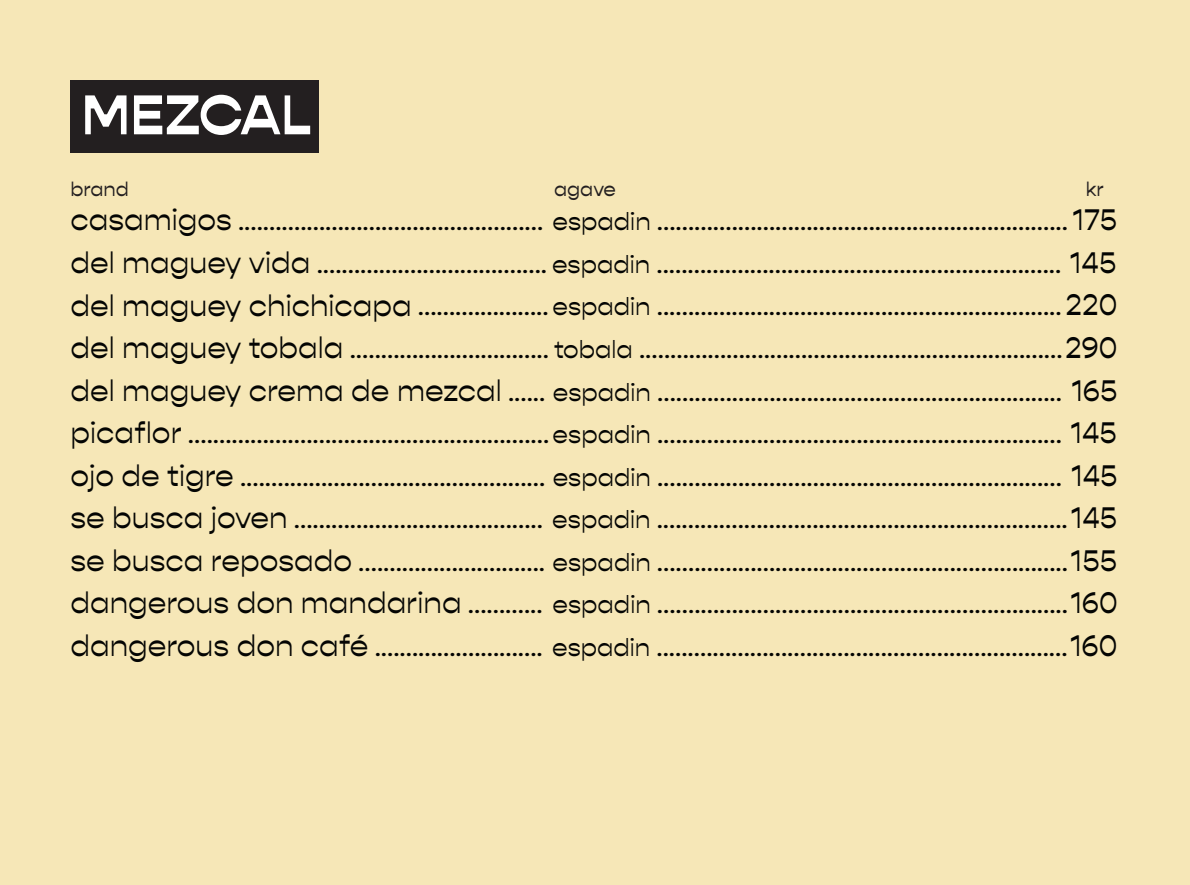
<style>
.page{position:relative;width:1190px;height:885px;background:#fff}
.page>*{position:absolute;margin:0;border:0;box-sizing:border-box;transform-origin:0 0}
.t1{font:700 56.25px "Gopher Display";color:#fff}
.t2{font:25px/42.5px "Gopher";color:#040503;text-align:justify}
.t3{font:25px "Gopher Display";color:#040503}
.t4{font:20px "Gopher";color:#231f20}
.s1{font-family:"Gopher Display";font-size:30px}
.s2{font-family:"Gopher Display"}
.s3{font-size:30px}
.s4{font-family:"Gopher"}
</style>
<div class="page">
<div style="left:0;top:0;width:1189px;height:885px;background:#f6e7b7"></div>
<div style="left:70px;top:81px;width:249px;height:72px;background:#231f20"></div>
<h1 class="t1" style="left:81px;top:81px;width:231px">MEZCAL</h1>
<p class="t4" style="left:70px;top:178px;width:60px">brand</p>
<p class="t4" style="left:554px;top:178px;width:63px">agave</p>
<p class="t4" style="left:1085px;top:178px;width:20px">kr</p>
<p class="t2" style="left:70px;top:201px;width:1048px"><span class="s1">casamigos</span> <span class="s2">................................................. espadin</span> .................................................................. <span class="s1">175 del maguey vida</span> <span class="s2">..................................... espadin</span> ................................................................. <span class="s1">145 del maguey chichicapa</span> <span class="s2">.....................espadin</span> .................................................................<span class="s1">220 del maguey tobala</span> <span class="s2">................................ tobala</span> ....................................................................<span class="s1">290 del maguey crema de mezcal</span> <span class="s2">...... espadin</span> ................................................................. <span class="s1">165</span></p>
<p class="t3" style="left:70px;top:420px;width:1047px"><span class="s3">picaflor</span> ..........................................................espadin <span class="s4">.................................................................</span> <span class="s3">145</span></p>
<p class="t2" style="left:70px;top:456px;width:1049px"><span class="s1">ojo de tigre</span> <span class="s2">................................................. espadin</span> ................................................................. <span class="s1">145 se busca joven</span> <span class="s2">........................................ espadin</span> ..................................................................<span class="s1">145 se busca reposado</span> <span class="s2">.............................. espadin</span> ..................................................................<span class="s1">155 dangerous don mandarina</span> <span class="s2">............ espadin</span> ..................................................................<span class="s1">160 dangerous don café</span> <span class="s2">........................... espadin</span> ..................................................................<span class="s1">160</span></p>
</div>
